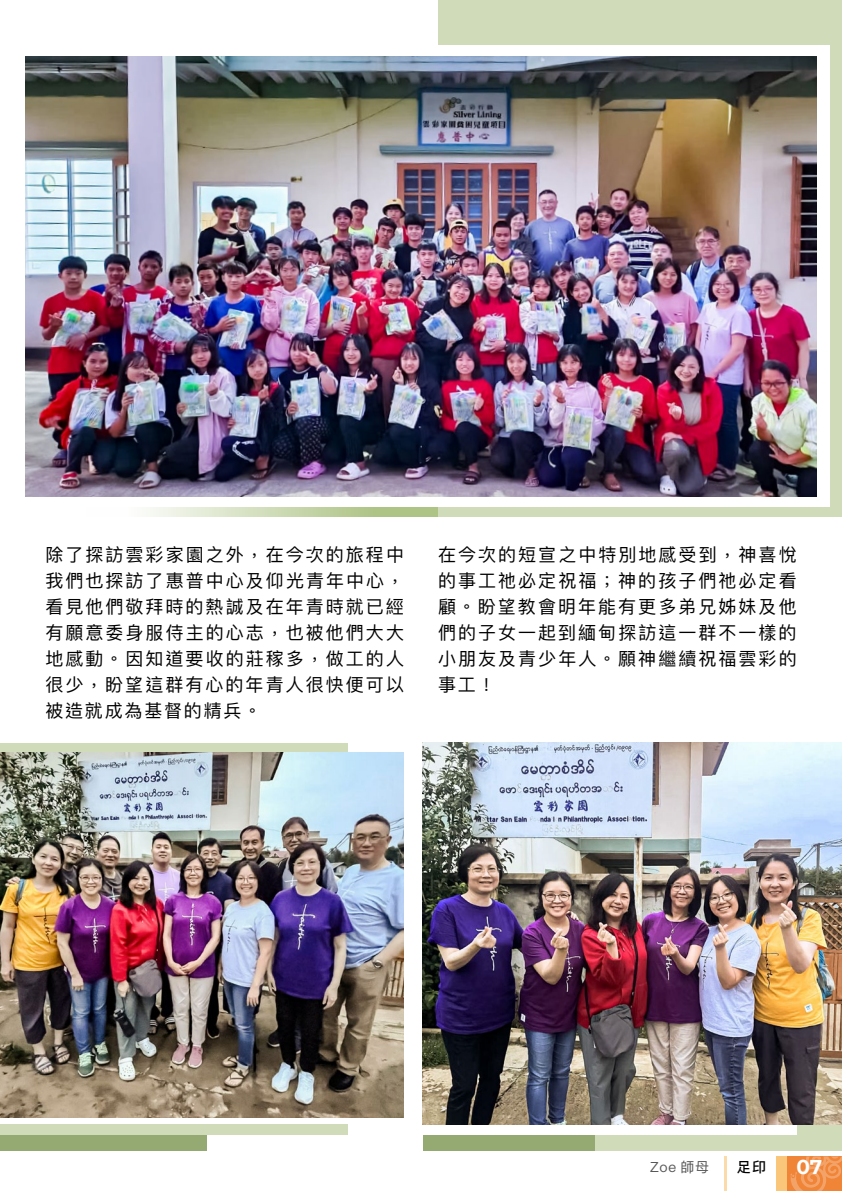
<style>
.page{position:relative;width:842px;height:1191px;background:#fff}
.page>*{position:absolute;margin:0;border:0;box-sizing:border-box;transform-origin:0 0}
.t1{font:700 20px "Montserrat Alternates";color:#fff}
.t2{font:18px/26px "Ping Fang TC";letter-spacing:.115em;color:#000;text-align:justify}
.t3{font:14px "Ping Fang HK";color:#595757}
.t4{font:500 14px "Ping Fang TC";color:#000}
</style>
<div class="page">
<div style="left:0;top:743px;width:347px;height:391px;background:#d0dcb9"></div>
<div style="left:0;top:1135px;width:207px;height:35px;background:#95a973"></div>
<div style="left:423px;top:1135px;width:207px;height:35px;background:#95a973"></div>
<div style="left:0;top:1104px;width:381px;height:20px;background:linear-gradient(to right,#fff,#fff)"></div>
<svg style="left:146px;top:507px;width:696px;height:10px"></svg>
<div style="left:438px;top:0;width:404px;height:516px;background:#d0dcb9"></div>
<div style="left:54px;top:45px;width:775px;height:461px;background:#fff"></div>
<img style="left:26px;top:57px;width:790px;height:439px">
<div style="left:595px;top:1063px;width:247px;height:113px;background:#d0dcb9"></div>
<img style="left:0;top:753px;width:404px;height:364px">
<div style="left:438px;top:1101px;width:359px;height:34px;background:#fff"></div>
<img style="left:422px;top:743px;width:420px;height:381px">
<div style="left:0;top:1151px;width:842px;height:40px;background:#fff"></div>
<svg style="left:786px;top:1156px;width:3px;height:35px"></svg>
<div style="left:776px;top:1156px;width:10px;height:35px;background:#fac67a"></div>
<hr style="left:724px;top:1156px;width:3px;height:35px;background:#fcdbab">
<svg style="left:789px;top:1156px;width:53px;height:35px"></svg>
<p class="t2" style="left:45px;top:541px;width:360px">除了探訪雲彩家園之外，在今次的旅程中我們也探訪了惠普中心及仰光青年中心，看見他們敬拜時的熱誠及在年青時就已經有願意委身服侍主的心志，也被他們大大地感動。因知道要收的莊稼多，做工的人很少，盼望這群有心的年青人很快便可以被造就成為基督的精兵。</p>
<p class="t2" style="left:438px;top:541px;width:360px">在今次的短宣之中特別地感受到，神喜悅的事工祂必定祝福；神的孩子們祂必定看顧。盼望教會明年能有更多弟兄姊妹及他們的子女一起到緬甸探訪這一群不一樣的小朋友及青少年人。願神繼續祝福雲彩的事工！</p>
<p class="t3" style="left:650px;top:1158px;width:61px">Zoe 師母</p>
<p class="t4" style="left:737px;top:1158px;width:31px">足印</p>
<p class="t1" style="left:796px;top:1153px;width:27px">07</p>
</div>
